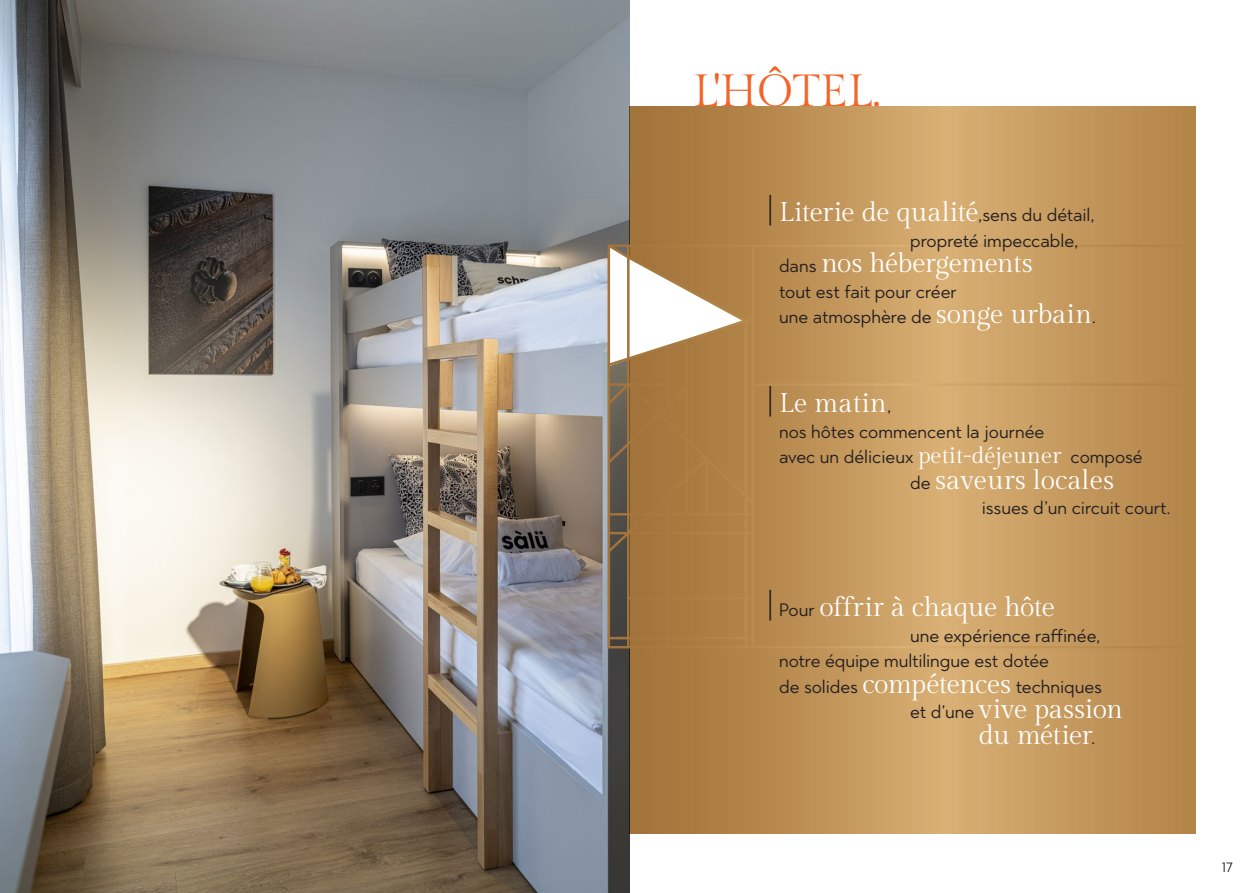
<style>
.page{position:relative;width:1259px;height:893px;background:#fff}
.page>*{position:absolute;margin:0;border:0;box-sizing:border-box;transform-origin:0 0}
.t1{font:45px "Gilda Display";color:#f26428}
.t2{font:27px/25.5px "Gilda Display";letter-spacing:-.01em;color:#fff}
.t3{font:27px "Gilda Display";letter-spacing:-.035em;color:#fff}
.t4{font:18px/25.5px "Town 80 Text";color:#231f20}
.t5{font:13.5px "Town 80 Text";color:#231f20}
.s1{font-family:"Town 80 Text";font-weight:300;font-size:36px;color:#231f20}
.s2{font-family:"Town 80 Text";font-size:18px;color:#231f20}
.s3{font-family:"Gilda Display";font-size:27px;color:#fff}
.s4{font-family:"Gilda Display";font-size:22.5px;color:#fff}
</style>
<div class="page">
<img style="left:0;top:0;width:629px;height:893px">
<svg style="left:629px;top:106px;width:566px;height:727px;background:#be9257"></svg>
<svg style="left:607px;top:244px;width:588px;height:404px;background:#be945c"></svg>
<p class="t1" style="left:693px;top:66px;width:189px">L'HÔTEL.</p>
<p class="t2" style="left:765px;top:200px;width:331px"><span class="s1">|</span> Literie de qualité<span class="s2">,sens du détail,</span></p>
<p class="t4" style="left:910px;top:227px;width:170px">propreté impeccable,</p>
<p class="t3" style="left:779px;top:248px;width:255px"><span class="s2">dans</span> nos hébergements</p>
<p class="t4" style="left:779px;top:278px;width:319px">tout est fait pour créer<br>une atmosphère de <span class="s3">songe urbain</span>.</p>
<p class="t2" style="left:765px;top:391px;width:128px"><span class="s1">|</span> Le matin<span class="s2">,</span></p>
<p class="t4" style="left:779px;top:419px;width:365px">nos hôtes commencent la journée<br>avec un délicieux <span class="s4">petit-déjeuner</span> composé</p>
<p class="t2" style="left:910px;top:468px;width:205px"><span class="s2">de</span> saveurs locales</p>
<p class="t4" style="left:981px;top:495px;width:191px">issues d’un circuit court.</p>
<p class="t2" style="left:765px;top:595px;width:291px"><span class="s1">|</span> <span class="s2">Pour</span> offrir à chaque hôte</p>
<p class="t4" style="left:779px;top:623px;width:324px;text-indent:131px">une expérience raffinée, notre équipe multilingue est dotée<br>de solides <span class="s3">compétences</span> techniques</p>
<p class="t2" style="left:978px;top:697px;width:146px;text-indent:-69px"><span class="s2">et d’une</span> vive passion du métier<span class="s2">.</span></p>
<p class="t5" style="left:1221px;top:858px;width:13px">17</p>
</div>
